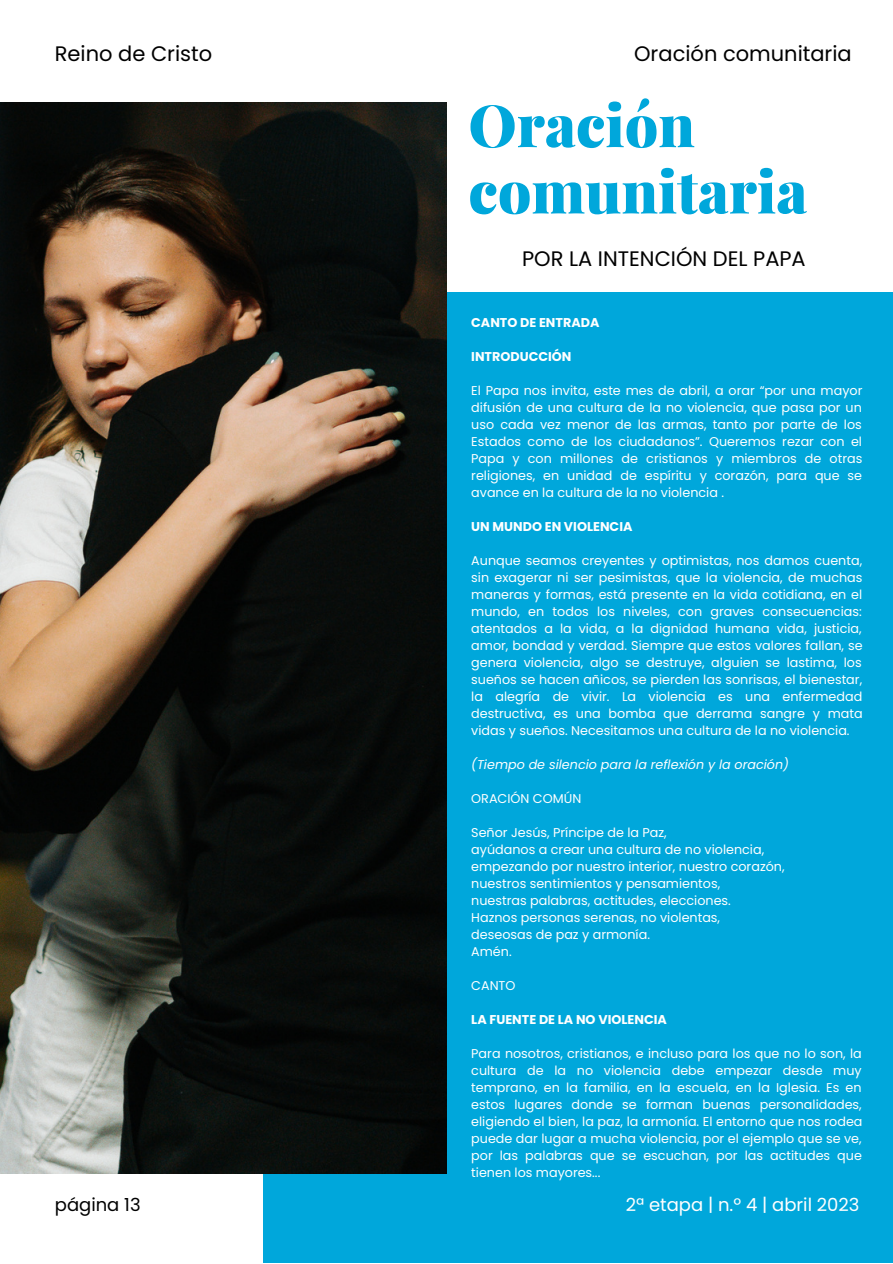
<style>
.page{position:relative;width:893px;height:1264px;background:#fff}
.page>*{position:absolute;margin:0;border:0;box-sizing:border-box;transform-origin:0 0}
.t1{font:900 58.5px/66.3px "Playfair Display";color:#00a7db}
.t2{font:21px "Poppins";color:#000}
.t3{font:18px "Poppins";color:#fff}
.t4{font:18px "Poppins";color:#000}
.t5{font:12.75px/17px "Poppins";color:#fff;text-align:justify}
.t6{font:700 12.75px "Poppins";color:#fff}
.t7{font:italic 12.75px "Poppins";color:#fff}
</style>
<div class="page">
<div style="left:263px;top:292px;width:629px;height:970px;background:#00a7db"></div>
<img style="left:0;top:103px;width:446px;height:1070px">
<h2 class="t2" style="left:55px;top:39px;width:159px">Reino de Cristo</h2>
<h2 class="t2" style="left:634px;top:39px;width:219px">Oración comunitaria</h2>
<h1 class="t1" style="left:468px;top:90px;width:340px">Oración comunitaria</h1>
<h2 class="t2" style="left:522px;top:244px;width:285px">POR LA INTENCIÓN DEL PAPA</h2>
<p class="t6" style="left:471px;top:314px;width:130px">CANTO DE ENTRADA</p>
<p class="t6" style="left:471px;top:348px;width:102px">INTRODUCCIÓN</p>
<p class="t5" style="left:471px;top:382px;width:392px">El Papa nos invita, este mes de abril, a orar “por una mayor difusión de una cultura de la no violencia, que pasa por un uso cada vez menor de las armas, tanto por parte de los Estados como de los ciudadanos”. Queremos rezar con el Papa y con millones de cristianos y miembros de otras religiones, en unidad de espíritu y corazón, para que se avance en la cultura de la no violencia .</p>
<p class="t6" style="left:471px;top:518px;width:163px">UN MUNDO EN VIOLENCIA</p>
<p class="t5" style="left:471px;top:552px;width:393px">Aunque seamos creyentes y optimistas, nos damos cuenta, sin exagerar ni ser pesimistas, que la violencia, de muchas maneras y formas, está presente en la vida cotidiana, en el mundo, en todos los niveles, con graves consecuencias: atentados a la vida, a la dignidad humana vida, justicia, amor, bondad y verdad. Siempre que estos valores fallan, se genera violencia, algo se destruye, alguien se lastima, los sueños se hacen añicos, se pierden las sonrisas, el bienestar, la alegría de vivir. La violencia es una enfermedad destructiva, es una bomba que derrama sangre y mata vidas y sueños. Necesitamos una cultura de la no violencia.</p>
<p class="t7" style="left:471px;top:756px;width:319px">(Tiempo de silencio para la reflexión y la oración)</p>
<p class="t5" style="left:471px;top:790px;width:112px">ORACIÓN COMÚN</p>
<p class="t5" style="left:471px;top:824px;width:315px;text-align:left">Señor Jesús, Príncipe de la Paz,<br>ayúdanos a crear una cultura de no violencia, empezando por nuestro interior, nuestro corazón, nuestros sentimientos y pensamientos,<br>nuestras palabras, actitudes, elecciones.<br>Haznos personas serenas, no violentas,<br>deseosas de paz y armonía.<br>Amén.</p>
<p class="t5" style="left:471px;top:977px;width:46px">CANTO</p>
<p class="t6" style="left:471px;top:1010px;width:197px">LA FUENTE DE LA NO VIOLENCIA</p>
<p class="t5" style="left:471px;top:1045px;width:393px">Para nosotros, cristianos, e incluso para los que no lo son, la cultura de la no violencia debe empezar desde muy temprano, en la familia, en la escuela, en la Iglesia. Es en estos lugares donde se forman buenas personalidades, eligiendo el bien, la paz, la armonía. El entorno que nos rodea puede dar lugar a mucha violencia, por el ejemplo que se ve, por las palabras que se escuchan, por las actitudes que tienen los mayores...</p>
<h3 class="t4" style="left:55px;top:1191px;width:87px">página 13</h3>
<h3 class="t3" style="left:625px;top:1191px;width:235px">2ª etapa | n.º 4 | abril 2023</h3>
</div>
